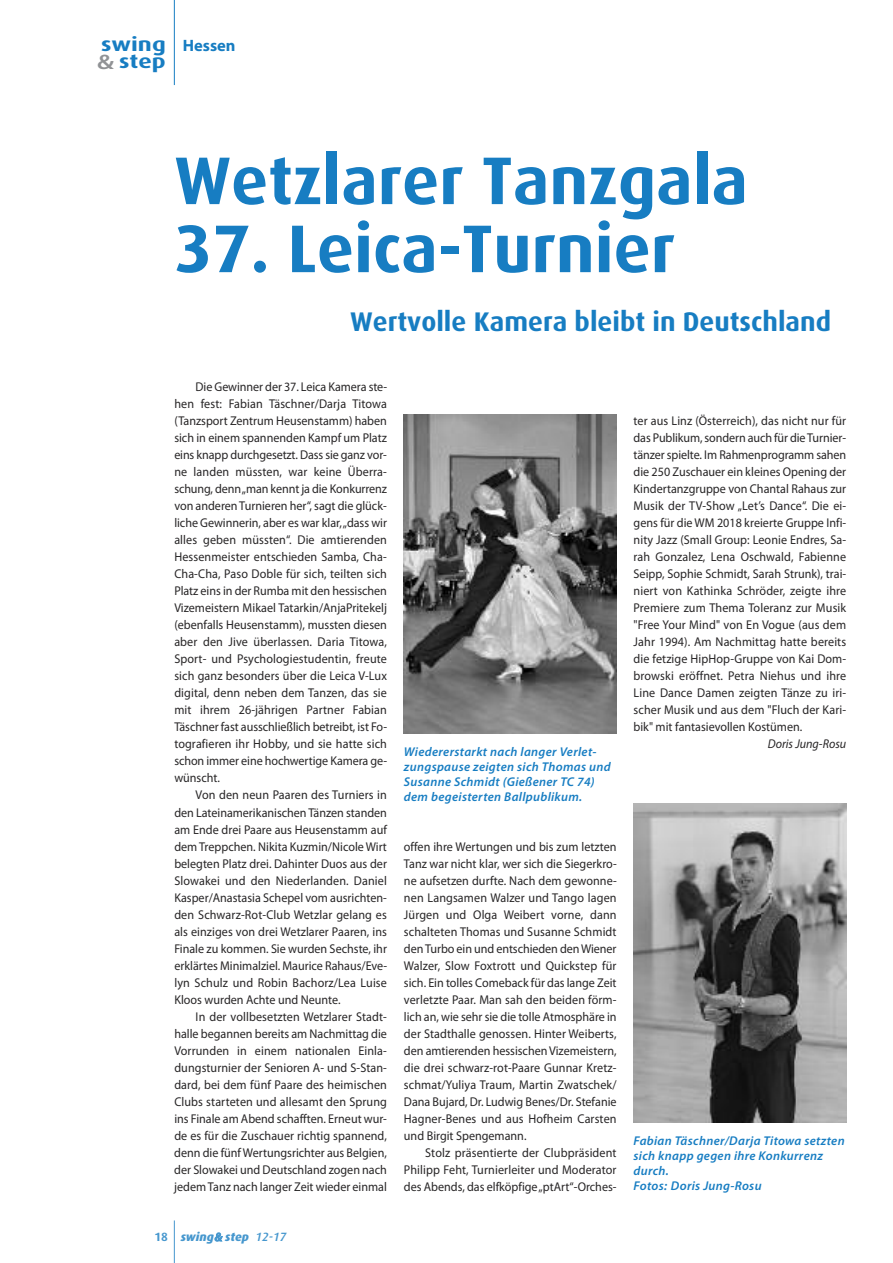
<style>
.page{position:relative;width:893px;height:1263px;background:#fff}
.page>*{position:absolute;margin:0;border:0;box-sizing:border-box;transform-origin:0 0}
.t1{font:700 67.5px "Dax";color:#177dc2}
.t2{font:700 27px "Dax";color:#177dc2}
.t3{font:700 19.5px/16.5px "Dax";color:#177dc2;scale:1.25 1}
.t4{font:700 16.5px "Myriad Pro";color:#177dc2}
.t5{font:12.75px/17px "Myriad Pro";color:#272526;text-align:justify;scale:.95 1}
.t6{font:italic 600 12.75px/14.9px "Myriad Pro";letter-spacing:.025em;color:#177dc2}
.t7{font:italic 12.75px "Myriad Pro";color:#272526;scale:.95 1}
.t8{font:italic 800 12px "Dax";color:#4697ce}
.s1{font-family:"Myriad Pro";font-weight:600;font-size:21px;color:#909295}
.s2{font-weight:700;font-style:normal}
.s3{font-family:"Myriad Pro";font-weight:600}
.s4{font-weight:500}
</style>
<div class="page">
<hr style="left:174px;top:1220px;width:1px;height:43px;background:#4697ce">
<hr style="left:174px;top:0;width:1px;height:85px;background:#177dc2">
<img style="left:634px;top:803px;width:212px;height:319px">
<img style="left:404px;top:414px;width:213px;height:319px">
<h3 class="t3" style="left:97px;top:36px;width:57px">swing <span class="s1">&amp;</span> step</h3>
<p class="t4" style="left:183px;top:39px;width:54px">Hessen</p>
<h1 class="t1" style="left:174px;top:143px;width:575px">Wetzlarer Tanzgala</h1>
<h1 class="t1" style="left:174px;top:211px;width:502px">37. Leica-Turnier</h1>
<h2 class="t2" style="left:350px;top:306px;width:482px">Wertvolle Kamera bleibt in Deutschland</h2>
<p class="t5" style="left:174px;top:379px;width:226px;text-indent:21px">Die Gewinner der 37. Leica Kamera ste&shy;hen fest: Fabian Täschner/Darja Titowa (Tanzsport Zentrum Heusenstamm) haben sich in einem spannenden Kampf um Platz eins knapp durchgesetzt. Dass sie ganz vor&shy;ne landen müssten, war keine Überra&shy;schung, denn„man kennt ja die Konkurrenz von anderenTurnieren her“, sagt die glück&shy;liche Gewinnerin, aber es war klar,„dass wir alles geben müssten“. Die amtierenden Hessenmeister entschieden Samba, Cha-Cha-Cha, Paso Doble für sich, teilten sich Platz eins in der Rumba mit den hessischen Vizemeistern Mikael Tatarkin/AnjaPritekelj (ebenfalls Heusenstamm), mussten diesen aber den Jive überlassen. Daria Titowa, Sport- und Psychologiestudentin, freute sich ganz besonders über die Leica V-Lux digital, denn neben dem Tanzen, das sie mit ihrem 26-jährigen Partner Fabian Täschner fast ausschließlich betreibt, ist Fo&shy;tografieren ihr Hobby, und sie hatte sich schon immer eine hochwertige Kamera ge&shy;wünscht.</p>
<p class="t5" style="left:174px;top:788px;width:226px;text-indent:21px">Von den neun Paaren des Turniers in den LateinamerikanischenTänzen standen am Ende drei Paare aus Heusenstamm auf dem Treppchen. Nikita Kuzmin/Nicole Wirt belegten Platz drei. Dahinter Duos aus der Slowakei und den Niederlanden. Daniel Kasper/Anastasia Schepel vom ausrichten&shy;den Schwarz-Rot-Club Wetzlar gelang es als einziges von drei Wetzlarer Paaren, ins Finale zu kommen. Sie wurden Sechste, ihr erklärtes Minimalziel. Maurice Rahaus/Eve&shy;lyn Schulz und Robin Bachorz/Lea Luise Kloos wurden Achte und Neunte.</p>
<p class="t5" style="left:174px;top:1009px;width:225px;text-indent:21px">In der vollbesetzten Wetzlarer Stadt&shy;halle begannen bereits am Nachmittag die Vorrunden in einem nationalen Einla&shy;dungsturnier der Senioren A- und S-Stan&shy;dard, bei dem fünf Paare des heimischen Clubs starteten und allesamt den Sprung ins Finale am Abend schafften. Erneut wur&shy;de es für die Zuschauer richtig spannend, denn die fünf Wertungsrichter aus Belgien, der Slowakei und Deutschland zogen nach jedemTanz nach langer Zeit wieder einmal</p>
<p class="t8" style="left:154px;top:1230px;width:133px"><span class="s2">18</span> swing<span class="s3">&amp;</span> step <span class="s4">12-17</span></p>
<p class="t6" style="left:404px;top:746px;width:208px">Wiedererstarkt nach langer Verlet&shy;zungspause zeigten sich Thomas und Susanne Schmidt (Gießener TC 74) dem begeisterten Ballpublikum.</p>
<p class="t5" style="left:404px;top:839px;width:226px">offen ihre Wertungen und bis zum letzten Tanz war nicht klar, wer sich die Siegerkro&shy;ne aufsetzen durfte. Nach dem gewonne&shy;nen Langsamen Walzer und Tango lagen Jürgen und Olga Weibert vorne, dann schalteten Thomas und Susanne Schmidt denTurbo ein und entschieden denWiener Walzer, Slow Foxtrott und Quickstep für sich. Ein tolles Comeback für das lange Zeit verletzte Paar. Man sah den beiden förm&shy;lich an, wie sehr sie die tolle Atmosphäre in der Stadthalle genossen. Hinter Weiberts, den amtierenden hessischen Vizemeistern, die drei schwarz-rot-Paare Gunnar Kretz&shy;schmat/Yuliya Traum, Martin Zwatschek/ Dana Bujard, Dr. Ludwig Benes/Dr. Stefanie Hagner-Benes und aus Hofheim Carsten und Birgit Spengemann.</p>
<p class="t5" style="left:404px;top:1145px;width:225px;text-indent:21px">Stolz präsentierte der Clubpräsident Philipp Feht, Turnierleiter und Moderator des Abends, das elfköpfige„ptArt“-Orches-</p>
<p class="t5" style="left:634px;top:413px;width:225px">ter aus Linz (Österreich), das nicht nur für das Publikum, sondern auch für die Turnier&shy;tänzer spielte. Im Rahmenprogramm sahen die 250 Zuschauer ein kleines Opening der Kindertanzgruppe von Chantal Rahaus zur Musik der TV-Show „Let’s Dance“. Die ei&shy;gens für die WM 2018 kreierte Gruppe Infi&shy;nity Jazz (Small Group: Leonie Endres, Sa&shy;rah Gonzalez, Lena Oschwald, Fabienne Seipp, Sophie Schmidt, Sarah Strunk), trai&shy;niert von Kathinka Schröder, zeigte ihre Premiere zum Thema Toleranz zur Musik "Free Your Mind" von En Vogue (aus dem Jahr 1994). Am Nachmittag hatte bereits die fetzige HipHop-Gruppe von Kai Dom&shy;browski eröffnet. Petra Niehus und ihre Line Dance Damen zeigten Tänze zu iri&shy;scher Musik und aus dem "Fluch der Kari&shy;bik" mit fantasievollen Kostümen.</p>
<p class="t7" style="left:768px;top:739px;width:84px">Doris Jung-Rosu</p>
<p class="t6" style="left:634px;top:1134px;width:213px">Fabian Täschner/Darja Titowa setzten sich knapp gegen ihre Konkurrenz durch.<br>Fotos: Doris Jung-Rosu</p>
</div>
